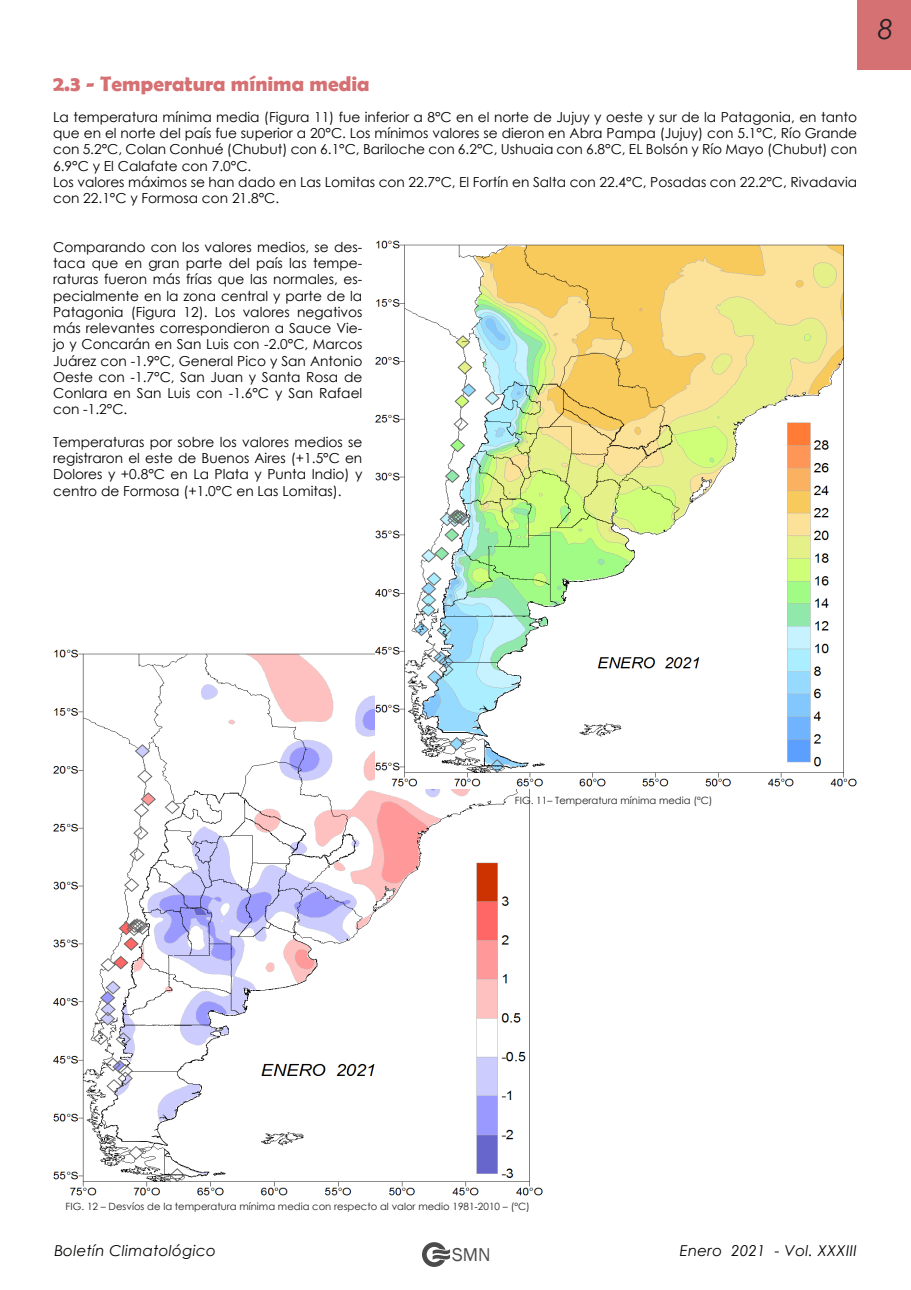
<style>
.page{position:relative;width:911px;height:1290px;background:#fff}
.page>*{position:absolute;margin:0;border:0;box-sizing:border-box;transform-origin:0 0}
.t1{font:italic 27.5px "Century Gothic";color:#231f20}
.t2{font:700 21.25px "Berlin Sans FB Demi";color:#d57073}
.t3{font:19.12px "Franklin Gothic";color:#4c4b4b}
.t4{font:italic 15px "Century Gothic";letter-spacing:.02em;color:#040503}
.t5{font:13.75px/16.2px "Century Gothic";color:#000;text-align:justify}
.t6{font:10px "Century Gothic";color:#231f20}
</style>
<div class="page">
<svg style="left:422px;top:1242px;width:28px;height:25px"></svg>
<div style="left:857px;top:0;width:54px;height:70px;background:#d57073"></div>
<img style="left:53px;top:649px;width:489px;height:547px">
<img style="left:376px;top:240px;width:480px;height:548px">
<p class="t2" style="left:53px;top:71px;width:318px">2.3 - Temperatura mínima media</p>
<p class="t5" style="left:53px;top:108px;width:805px">La temperatura mínima media (Figura 11) fue inferior a 8°C en el norte de Jujuy y oeste y sur de la Patagonia, en tanto que en el norte del país fue superior a 20°C. Los mínimos valores se dieron en Abra Pampa (Jujuy) con 5.1°C, Río Grande con 5.2°C, Colan Conhué (Chubut) con 6.1°C, Bariloche con 6.2°C, Ushuaia con 6.8°C, EL Bolsón y Río Mayo (Chubut) con 6.9°C y El Calafate con 7.0°C.</p>
<p class="t5" style="left:53px;top:173px;width:805px">Los valores máximos se han dado en Las Lomitas con 22.7°C, El Fortín en Salta con 22.4°C, Posadas con 22.2°C, Rivadavia con 22.1°C y Formosa con 21.8°C.</p>
<p class="t5" style="left:53px;top:238px;width:311px">Comparando con los valores medios, se des&shy;taca que en gran parte del país las tempe&shy;raturas fueron más frías que las normales, es&shy;pecialmente en la zona central y parte de la Patagonia (Figura 12). Los valores negativos más relevantes correspondieron a Sauce Vie&shy;jo y Concarán en San Luis con -2.0°C, Marcos Juárez con -1.9°C, General Pico y San Antonio Oeste con -1.7°C, San Juan y Santa Rosa de Conlara en San Luis con -1.6°C y San Rafael con -1.2°C.</p>
<p class="t5" style="left:53px;top:433px;width:311px">Temperaturas por sobre los valores medios se registraron el este de Buenos Aires (+1.5°C en Dolores y +0.8°C en La Plata y Punta Indio) y centro de Formosa (+1.0°C en Las Lomitas).</p>
<h1 class="t1" style="left:878px;top:10px;width:17px">8</h1>
<p class="t6" style="left:515px;top:793px;width:199px">FIG. 11– Temperatura mínima media (ºC)</p>
<p class="t6" style="left:66px;top:1199px;width:466px">FIG. 12 – Desvíos de la temperatura mínima media con respecto al valor medio 1981-2010 – (ºC)</p>
<p class="t4" style="left:54px;top:1240px;width:163px">Boletín Climatológico</p>
<p class="t4" style="left:679px;top:1240px;width:179px">Enero 2021 - Vol. XXXIII</p>
<h3 class="t3" style="left:452px;top:1242px;width:40px">SMN</h3>
</div>
